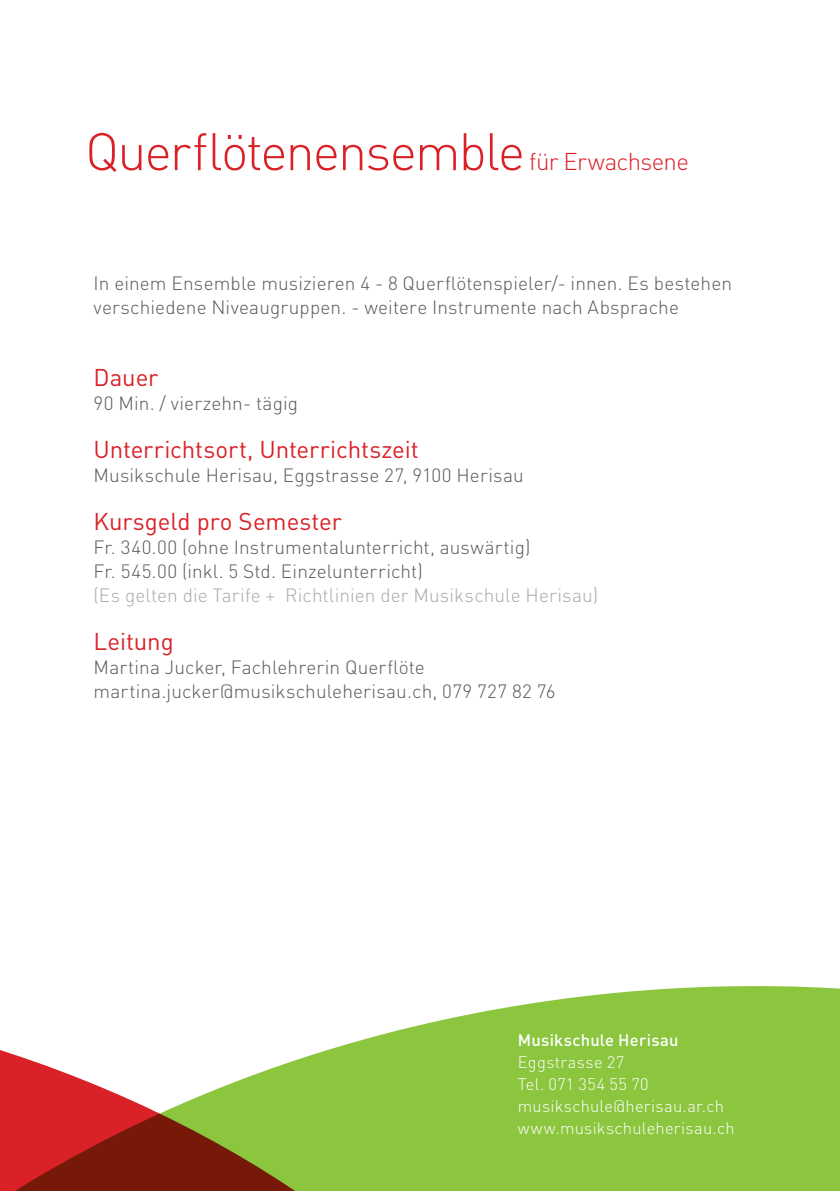
<style>
.page{position:relative;width:840px;height:1191px;background:#fff}
.page>*{position:absolute;margin:0;border:0;box-sizing:border-box;transform-origin:0 0}
.t1{font:300 52px "DIN Pro";letter-spacing:-.04em;color:#da2128}
.t2{font:24px "DIN Pro";letter-spacing:-.005em;color:#da2128}
.t3{font:300 19px/24px "DIN Pro";letter-spacing:.005em;color:#57585a}
.t4{font:300 19px "DIN Pro";letter-spacing:.005em;color:#a8a9ad}
.t5{font:300 16.4px/22px "DIN Pro";letter-spacing:.015em;color:#fff}
.t6{font:500 16.4px "DIN Pro";letter-spacing:.015em;color:#fff}
.s1{font-size:24px}
</style>
<div class="page">
<div style="left:727px;top:986px;width:112px;height:205px;background:#8bc63e"></div>
<svg style="left:0;top:986px;width:727px;height:205px;fill:#8bc63e"></svg>
<h1 class="t1" style="left:85px;top:116px;width:605px">Querflötenensemble <span class="s1">für Erwachsene</span></h1>
<p class="t3" style="left:94px;top:270px;width:639px">In einem Ensemble musizieren 4 - 8 Querflötenspieler/- innen. Es bestehen verschiedene Niveaugruppen. - weitere Instrumente nach Absprache</p>
<p class="t2" style="left:94px;top:361px;width:66px">Dauer</p>
<p class="t3" style="left:94px;top:390px;width:206px">90 Min. / vierzehn- tägig</p>
<p class="t2" style="left:94px;top:433px;width:326px">Unterrichtsort, Unterrichtszeit</p>
<p class="t3" style="left:94px;top:462px;width:431px">Musikschule Herisau, Eggstrasse 27, 9100 Herisau</p>
<p class="t2" style="left:94px;top:505px;width:250px">Kursgeld pro Semester</p>
<p class="t3" style="left:94px;top:534px;width:438px">Fr. 340.00 (ohne Instrumentalunterricht, auswärtig)<br>Fr. 545.00 (inkl. 5 Std. Einzelunterricht)</p>
<p class="t4" style="left:94px;top:582px;width:505px">(Es gelten die Tarife + Richtlinien der Musikschule Herisau)</p>
<p class="t2" style="left:94px;top:625px;width:81px">Leitung</p>
<p class="t3" style="left:94px;top:654px;width:463px">Martina Jucker, Fachlehrerin Querflöte martina.jucker@musikschuleherisau.ch, 079 727 82 76</p>
<p class="t6" style="left:517px;top:1029px;width:162px">Musikschule Herisau</p>
<p class="t5" style="left:517px;top:1050px;width:218px">Eggstrasse 27<br>Tel. 071 354 55 70 musikschule@herisau.ar.ch www.musikschuleherisau.ch</p>
</div>
